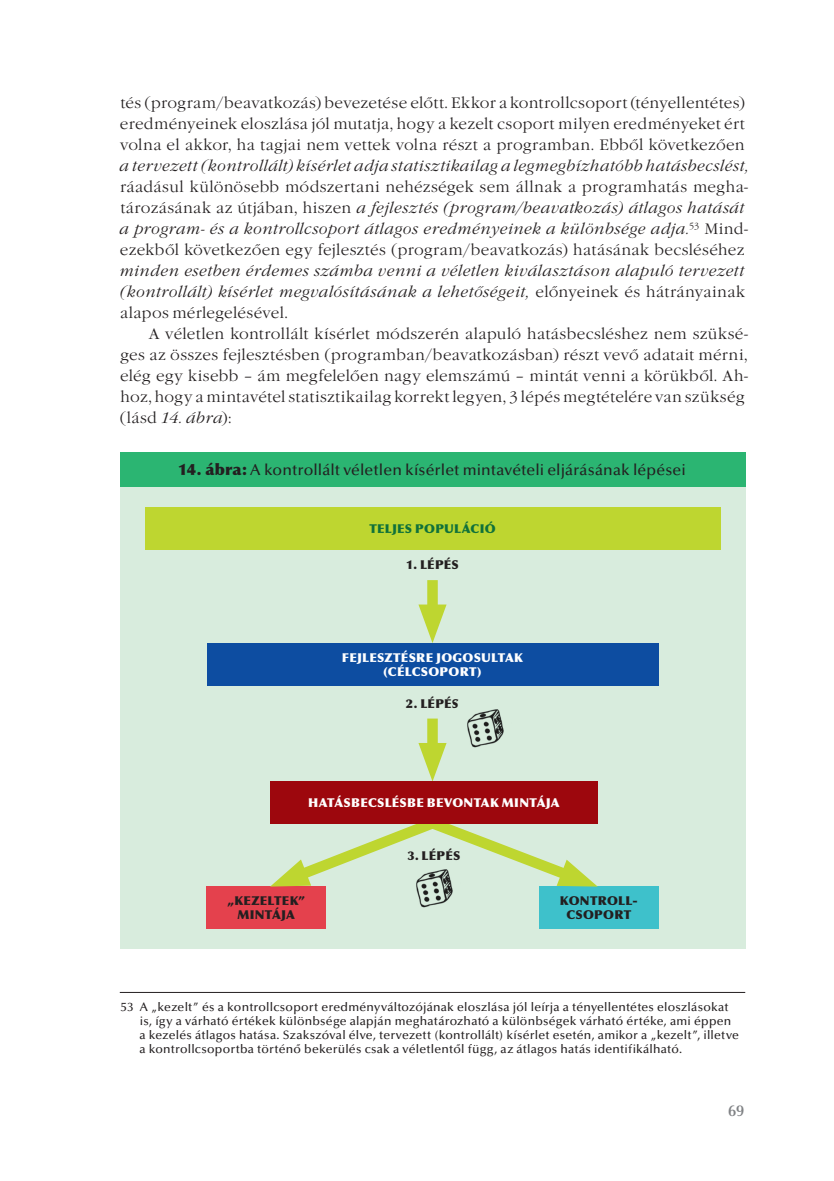
<style>
.page{position:relative;width:834px;height:1181px;background:#fff}
.page>*{position:absolute;margin:0;border:0;box-sizing:border-box;transform-origin:0 0}
.t1{font:15.75px/21px "Garamond Itc TEE Ligh";letter-spacing:.015em;color:#231f20;text-align:justify}
.t2{font:15.75px/21px "Garamond Itc TEE Ligh Ital";letter-spacing:.03em;color:#231f20}
.t3{font:500 15.75px "Optima LT Std";letter-spacing:.005em;color:#231f20}
.t4{font:600 15.75px "Optima LT Std";color:#808285}
.t5{font:500 12.25px/14px "Optima LT Std";letter-spacing:.015em;color:#231f20}
.t6{font:900 12.25px/14px "Optima LT Std";letter-spacing:.025em;color:#fff;text-align:center}
.t7{font:900 12.25px/14px "Optima LT Std";letter-spacing:.025em;color:#231f20;text-align:center}
.t8{font:900 12.25px "Optima LT Std";letter-spacing:.025em;color:#10713a}
.s1{font-family:"Garamond Itc TEE Ligh"}
.s2{font-family:"Garamond Itc TEE Ligh Ital"}
.s3{font-weight:900}
</style>
<div class="page">
<hr style="left:120px;top:992px;width:625px;height:1px;background:#231f20">
<div style="left:120px;top:452px;width:625px;height:496px;background:#d8ecdd"></div>
<div style="left:120px;top:452px;width:625px;height:34px;background:#2bb572"></div>
<div style="left:539px;top:886px;width:119px;height:42px;background:#3ec1cb"></div>
<div style="left:207px;top:886px;width:119px;height:42px;background:#e4414d"></div>
<div style="left:207px;top:643px;width:451px;height:42px;background:#0d4da1"></div>
<div style="left:145px;top:507px;width:575px;height:42px;background:#bed630"></div>
<div style="left:427px;top:580px;width:10px;height:41px;background:#bed630"></div>
<svg style="left:418px;top:604px;width:28px;height:39px"></svg>
<div style="left:427px;top:718px;width:10px;height:41px;background:#bed630"></div>
<svg style="left:418px;top:743px;width:28px;height:38px"></svg>
<svg style="left:270px;top:823px;width:327px;height:64px"></svg>
<div style="left:270px;top:781px;width:327px;height:42px;background:#9d070d"></div>
<img style="left:467px;top:709px;width:37px;height:39px">
<img style="left:404px;top:863px;width:59px;height:45px">
<p class="t1" style="left:120px;top:93px;width:626px">tés (program/beavatkozás) bevezetése előtt. Ekkor a kontrollcsoport (tényellentétes) eredményeinek eloszlása jól mutatja, hogy a kezelt csoport milyen eredményeket ért volna el akkor, ha tagjai nem vettek volna részt a programban. Ebből következően</p>
<p class="t2" style="left:120px;top:156px;width:631px">a tervezett (kontrollált) kísérlet adja statisztikailag a legmegbízhatóbb hatásbecslést,</p>
<p class="t1" style="left:120px;top:177px;width:629px">ráadásul különösebb módszertani nehézségek sem állnak a programhatás megha-</p>
<p class="t2" style="left:120px;top:198px;width:630px"><span class="s1">tározásának az útjában, hiszen</span> a fejlesztés (program/beavatkozás) átlagos hatását a program- és a kontrollcsoport átlagos eredményeinek a különbsége adja.<sup>53</sup> <span class="s1">Mind-</span></p>
<p class="t1" style="left:120px;top:240px;width:625px">ezekből következően egy fejlesztés (program/beavatkozás) hatásának becsléséhez</p>
<p class="t2" style="left:120px;top:261px;width:627px">minden esetben érdemes számba venni a véletlen kiválasztáson alapuló tervezett (kontrollált) kísérlet megvalósításának a lehetőségeit, <span class="s1">előnyeinek és hátrányainak</span></p>
<p class="t1" style="left:120px;top:303px;width:169px">alapos mérlegelésével.</p>
<p class="t1" style="left:149px;top:324px;width:601px">A véletlen kontrollált kísérlet módszerén alapuló hatásbecsléshez nem szüksé-</p>
<p class="t1" style="left:120px;top:345px;width:629px">ges az összes fejlesztésben (programban/beavatkozásban) részt vevő adatait mérni,</p>
<p class="t1" style="left:120px;top:366px;width:629px">elég egy kisebb – ám megfelelően nagy elemszámú – mintát venni a körükből. Ah-</p>
<p class="t1" style="left:121px;top:387px;width:625px">hoz, hogy a mintavétel statisztikailag korrekt legyen, 3 lépés megtételére van szükség</p>
<p class="t1" style="left:120px;top:408px;width:113px">(lásd <span class="s2">14. ábra</span>):</p>
<p class="t3" style="left:178px;top:461px;width:509px"><span class="s3">14. ábra:</span> A kontrollált véletlen kísérlet mintavételi eljárásának lépései</p>
<p class="t8" style="left:369px;top:521px;width:128px">TELJES POPULÁCIÓ</p>
<p class="t7" style="left:406px;top:558px;width:54px">1. LÉPÉS</p>
<p class="t6" style="left:342px;top:650px;width:182px">FEJLESZTÉSRE JOGOSULTAK (CÉLCSOPORT)</p>
<p class="t7" style="left:406px;top:696px;width:55px">2. LÉPÉS</p>
<p class="t6" style="left:308px;top:796px;width:253px">HATÁSBECSLÉSBE BEVONTAK MINTÁJA</p>
<p class="t7" style="left:407px;top:848px;width:54px">3. LÉPÉS</p>
<p class="t7" style="left:227px;top:894px;width:79px">„KEZELTEK”<br>MINTÁJA</p>
<p class="t7" style="left:560px;top:894px;width:79px">KONTROLL-<br>CSOPORT</p>
<p class="t5" style="left:139px;top:1000px;width:601px;text-indent:-18px">53 A „kezelt” és a kontrollcsoport eredményváltozójának eloszlása jól leírja a tényellentétes eloszlásokat is, így a várható értékek különbsége alapján meghatározható a különbségek várható értéke, ami éppen a kezelés átlagos hatása. Szakszóval élve, tervezett (kontrollált) kísérlet esetén, amikor a „kezelt”, illetve a kontrollcsoportba történő bekerülés csak a véletlentől függ, az átlagos hatás identifikálható.</p>
<p class="t4" style="left:728px;top:1102px;width:18px">69</p>
</div>
